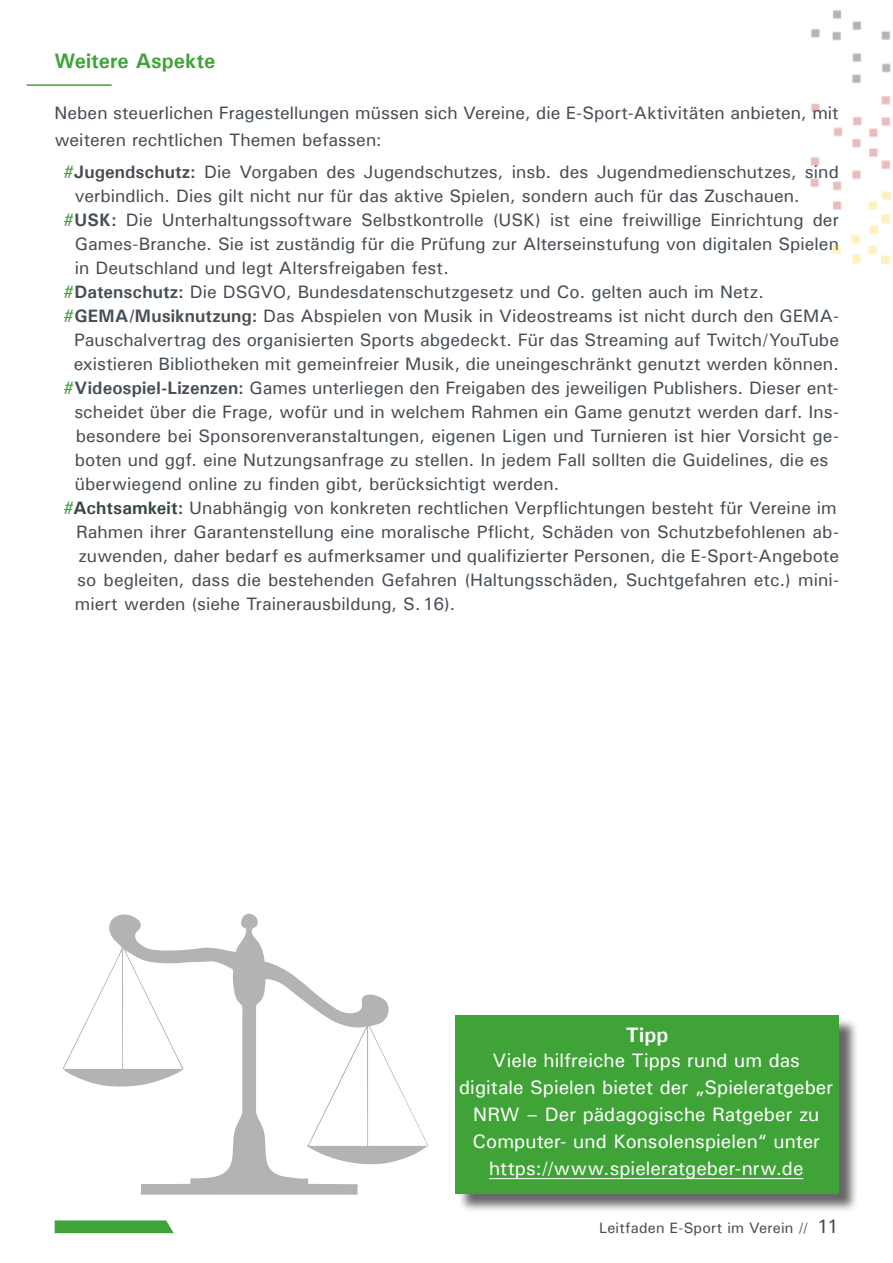
<style>
.page{position:relative;width:893px;height:1263px;background:#fff}
.page>*{position:absolute;margin:0;border:0;box-sizing:border-box;transform-origin:0 0}
.t1{font:700 21px "Univers";color:#3fa337}
.t2{font:700 21px "Univers";color:#fff}
.t3{font:500 19.5px/27px "Univers";color:#fff;text-align:center}
.t4{font:500 19.5px "Univers";color:#464e55}
.t5{font:500 18px/27px "Univers";color:#464e55}
.t6{font:500 15px "Univers";letter-spacing:.01em;color:#464e55}
.s1{color:#3fa337}
.s2{font-weight:700}
.s3{font-weight:700;color:#394446}
</style>
<div class="page">
<svg style="left:55px;top:1220px;width:119px;height:13px"></svg>
<hr style="left:27px;top:84px;width:85px;height:2px;background:#3fa337">
<div style="left:458px;top:1017px;width:400px;height:196px;background:#000;opacity:.6"></div>
<div style="left:455px;top:1016px;width:384px;height:178px;background:#3fa337"></div>
<hr style="left:489px;top:1178px;width:314px;height:1px;background:#fff">
<img style="left:810px;top:10px;width:81px;height:255px">
<svg style="left:63px;top:913px;width:365px;height:282px"></svg>
<svg style="left:64px;top:949px;width:118px;height:120px"></svg>
<svg style="left:309px;top:1026px;width:118px;height:120px"></svg>
<p class="t1" style="left:54px;top:48px;width:163px">Weitere Aspekte</p>
<p class="t5" style="left:54px;top:99px;width:786px">Neben steuerlichen Fragestellungen müssen sich Vereine, die E-Sport-Aktivitäten anbieten, mit weiteren rechtlichen Themen befassen:</p>
<p class="t5" style="left:63px;top:158px;width:778px"><span class="s1">#</span><span class="s2">Jugendschutz:</span> Die Vorgaben des Jugendschutzes, insb. des Jugendmedienschutzes, sind</p>
<p class="t5" style="left:75px;top:182px;width:726px">verbindlich. Dies gilt nicht nur für das aktive Spielen, sondern auch für das Zuschauen.</p>
<p class="t5" style="left:63px;top:206px;width:778px"><span class="s1">#</span><span class="s2">USK:</span> Die Unterhaltungssoftware Selbstkontrolle (USK) ist eine freiwillige Einrichtung der</p>
<p class="t5" style="left:75px;top:230px;width:766px">Games-Branche. Sie ist zuständig für die Prüfung zur Alterseinstufung von digitalen Spielen</p>
<p class="t5" style="left:75px;top:254px;width:376px">in Deutschland und legt Altersfreigaben fest.</p>
<p class="t5" style="left:63px;top:278px;width:703px"><span class="s1">#</span><span class="s2">Datenschutz:</span> Die DSGVO, Bundesdatenschutzgesetz und Co. gelten auch im Netz.</p>
<p class="t5" style="left:63px;top:302px;width:778px"><span class="s1">#</span><span class="s2">GEMA/Musiknutzung:</span> Das Abspielen von Musik in Videostreams ist nicht durch den GEMA-</p>
<p class="t5" style="left:74px;top:326px;width:766px">Pauschalvertrag des organisierten Sports abgedeckt. Für das Streaming auf Twitch/YouTube</p>
<p class="t5" style="left:74px;top:350px;width:767px">existieren Bibliotheken mit gemeinfreier Musik, die uneingeschränkt genutzt werden können.</p>
<p class="t5" style="left:63px;top:374px;width:777px"><span class="s1">#</span><span class="s2">Videospiel-Lizenzen:</span> Games unterliegen den Freigaben des jeweiligen Publishers. Dieser ent-</p>
<p class="t5" style="left:74px;top:398px;width:766px">scheidet über die Frage, wofür und in welchem Rahmen ein Game genutzt werden darf. Ins-</p>
<p class="t5" style="left:76px;top:422px;width:765px">besondere bei Sponsorenveranstaltungen, eigenen Ligen und Turnieren ist hier Vorsicht ge-</p>
<p class="t5" style="left:75px;top:446px;width:755px">boten und ggf. eine Nutzungsanfrage zu stellen. In jedem Fall sollten die Guidelines, die es</p>
<p class="t5" style="left:75px;top:470px;width:486px">überwiegend online zu finden gibt, berücksichtigt werden.</p>
<p class="t5" style="left:63px;top:494px;width:775px"><span class="s1">#</span><span class="s3">Achtsamkeit:</span> Unabhängig von konkreten rechtlichen Verpflichtungen besteht für Vereine im</p>
<p class="t5" style="left:76px;top:518px;width:764px">Rahmen ihrer Garantenstellung eine moralische Pflicht, Schäden von Schutzbefohlenen ab-</p>
<p class="t5" style="left:78px;top:542px;width:762px">zuwenden, daher bedarf es aufmerksamer und qualifizierter Personen, die E-Sport-Angebote</p>
<p class="t5" style="left:77px;top:566px;width:763px">so begleiten, dass die bestehenden Gefahren (Haltungsschäden, Suchtgefahren etc.) mini-</p>
<p class="t5" style="left:75px;top:590px;width:382px">miert werden (siehe Trainerausbildung, S.16).</p>
<p class="t2" style="left:626px;top:1021px;width:44px">Tipp</p>
<p class="t3" style="left:459px;top:1046px;width:376px">Viele hilfreiche Tipps rund um das digitale Spielen bietet der „Spieleratgeber NRW – Der pädagogische Ratgeber zu Computer- und Konsolenspielen“ unter https://www.spieleratgeber-nrw.de</p>
<p class="t6" style="left:599px;top:1218px;width:210px">Leitfaden E-Sport im Verein //</p>
<p class="t4" style="left:817px;top:1214px;width:24px">11</p>
</div>
